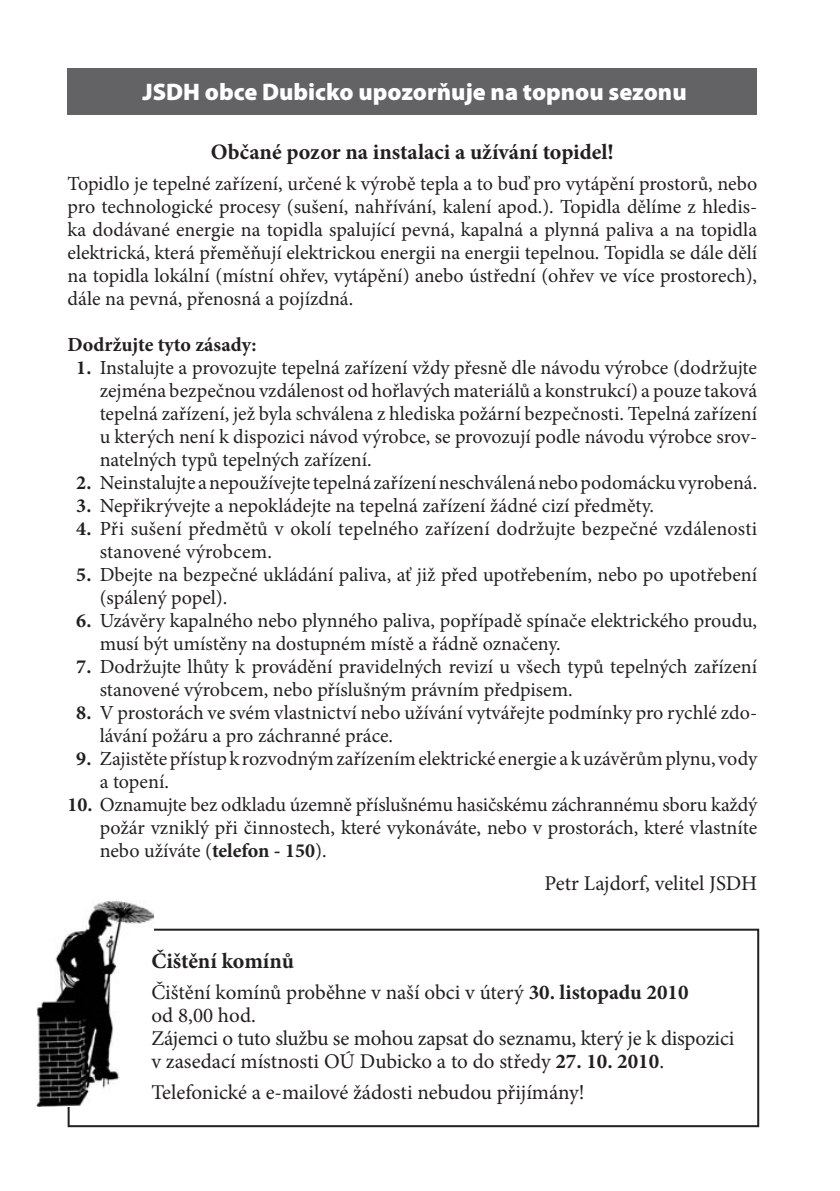
<style>
.page{position:relative;width:840px;height:1191px;background:#fff}
.page>*{position:absolute;margin:0;border:0;box-sizing:border-box;transform-origin:0 0}
.t1{font:900 24px "Myriad Pro";color:#fff}
.t2{font:700 22px "Minion Pro";color:#231f20}
.t3{font:21px/23px "Minion Pro";letter-spacing:-.005em;color:#231f20}
.t4{font:20px/23px "Minion Pro";color:#231f20}
.t5{font:700 20px "Minion Pro";color:#231f20}
.s1{font-weight:700}
</style>
<div class="page">
<div style="left:68px;top:68px;width:688px;height:46px;background:#636366"></div>
<div style="left:68px;top:928px;width:690px;height:199px;border:2px solid #231f20"></div>
<img style="left:37px;top:900px;width:116px;height:206px">
<p class="t1" style="left:142px;top:76px;width:545px">JSDH obce Dubicko upozorňuje na topnou sezonu</p>
<p class="t2" style="left:211px;top:137px;width:404px">Občané pozor na instalaci a užívání topidel!</p>
<p class="t4" style="left:68px;top:172px;width:690px;text-align:justify">Topidlo je tepelné zařízení, určené k výrobě tepla a to buď pro vytápění prostorů, nebo pro technologické procesy (sušení, nahřívání, kalení apod.). Topidla dělíme z hledis&shy;ka dodávané energie na topidla spalující pevná, kapalná a plynná paliva a na topidla elektrická, která přeměňují elektrickou energii na energii tepelnou. Topidla se dále dělí na topidla lokální (místní ohřev, vytápění) anebo ústřední (ohřev ve více prostorech), dále na pevná, přenosná a pojízdná.</p>
<p class="t5" style="left:68px;top:331px;width:190px">Dodržujte tyto zásady:</p>
<p class="t4" style="left:100px;top:356px;width:658px;text-align:justify;text-indent:-23px"><span class="s1">1.</span> Instalujte a provozujte tepelná zařízení vždy přesně dle návodu výrobce (dodržujte zejména bezpečnou vzdálenost od hořlavých materiálů a konstrukcí) a pouze taková tepelná zařízení, jež byla schválena z hlediska požární bezpečnosti. Tepelná zařízení u kterých není k dispozici návod výrobce, se provozují podle návodu výrobce srov&shy;natelných typů tepelných zařízení.</p>
<p class="t4" style="left:76px;top:471px;width:682px"><span class="s1">2.</span> Neinstalujte a nepoužívejte tepelná zařízení neschválená nebo podomácku vyrobená.</p>
<p class="t4" style="left:76px;top:494px;width:578px"><span class="s1">3.</span> Nepřikrývejte a nepokládejte na tepelná zařízení žádné cizí předměty.</p>
<p class="t4" style="left:100px;top:517px;width:658px;text-indent:-23px"><span class="s1">4.</span> Při sušení předmětů v okolí tepelného zařízení dodržujte bezpečné vzdálenosti stanovené výrobcem.</p>
<p class="t4" style="left:100px;top:563px;width:658px;text-indent:-23px"><span class="s1">5.</span> Dbejte na bezpečné ukládání paliva, ať již před upotřebením, nebo po upotřebení (spálený popel).</p>
<p class="t4" style="left:100px;top:609px;width:658px;text-indent:-23px"><span class="s1">6.</span> Uzávěry kapalného nebo plynného paliva, popřípadě spínače elektrického proudu, musí být umístěny na dostupném místě a řádně označeny.</p>
<p class="t4" style="left:100px;top:655px;width:658px;text-indent:-23px"><span class="s1">7.</span> Dodržujte lhůty k provádění pravidelných revizí u všech typů tepelných zařízení stanovené výrobcem, nebo příslušným právním předpisem.</p>
<p class="t4" style="left:100px;top:701px;width:658px;text-indent:-23px"><span class="s1">8.</span> V prostorách ve svém vlastnictví nebo užívání vytvářejte podmínky pro rychlé zdo&shy;lávání požáru a pro záchranné práce.</p>
<p class="t4" style="left:100px;top:747px;width:658px;text-indent:-23px"><span class="s1">9.</span> Zajistěte přístup k rozvodným zařízením elektrické energie a k uzávěrům plynu, vody a topení.</p>
<p class="t4" style="left:100px;top:793px;width:658px;text-align:justify;text-indent:-32px"><span class="s1">10.</span> Oznamujte bez odkladu územně příslušnému hasičskému záchrannému sboru každý požár vzniklý při činnostech, které vykonáváte, nebo v prostorách, které vlastníte nebo užíváte (<span class="s1">telefon - 150</span>).</p>
<p class="t3" style="left:544px;top:872px;width:214px">Petr Lajdorf, velitel JSDH</p>
<p class="t2" style="left:151px;top:945px;width:144px">Čištění komínů</p>
<p class="t3" style="left:151px;top:980px;width:584px">Čištění komínů proběhne v naší obci v úterý <span class="s1">30. listopadu 2010<br></span>od 8,00 hod.<br>Zájemci o tuto službu se mohou zapsat do seznamu, který je k dispozici v zasedací místnosti OÚ Dubicko a to do středy <span class="s1">27. 10. 2010</span>.</p>
<p class="t3" style="left:151px;top:1080px;width:434px">Telefonické a e-mailové žádosti nebudou přijímány!</p>
</div>
